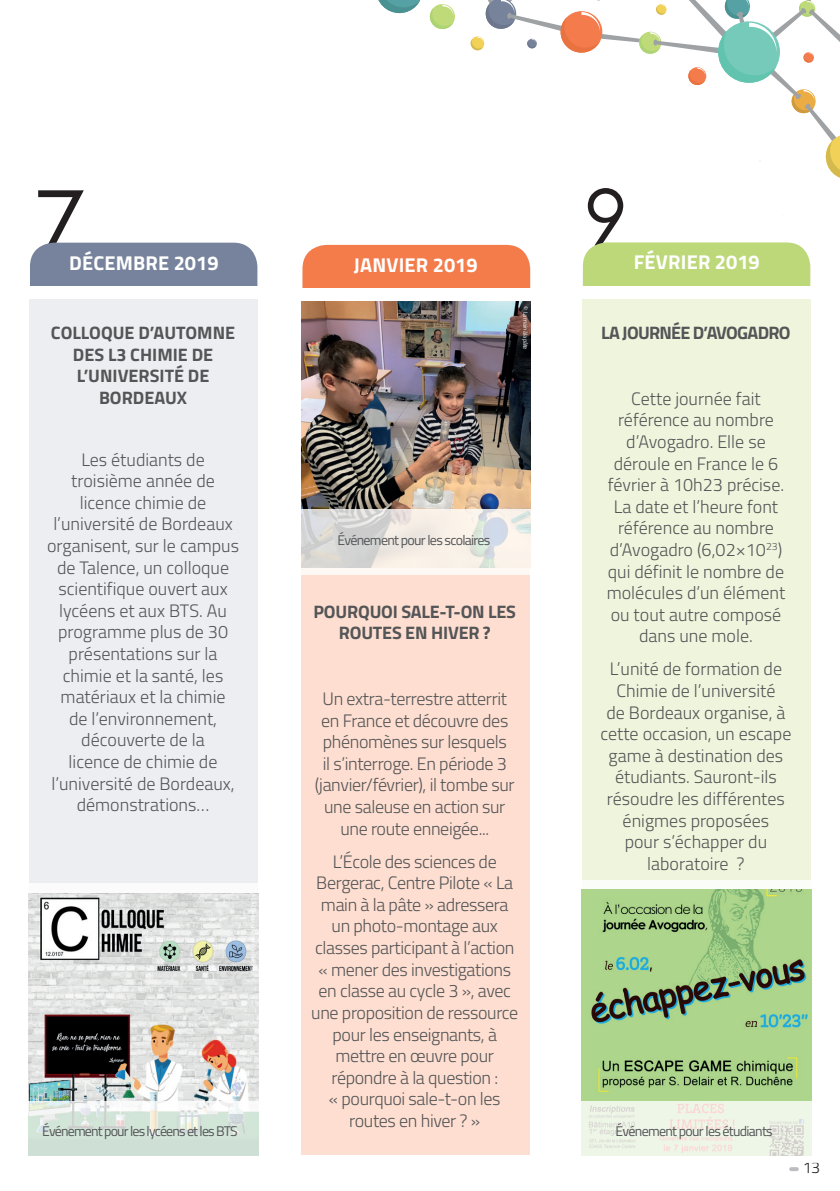
<style>
.page{position:relative;width:840px;height:1191px;background:#fff}
.page>*{position:absolute;margin:0;border:0;box-sizing:border-box;transform-origin:0 0}
.t1{font:100px "Century Gothic";color:#231f20}
.t2{font:80px "Century Gothic";color:#231f20}
.t3{font:700 20px "Titillium Web";letter-spacing:.01em;color:#fff}
.t4{font:300 18px/21.6px "Titillium Web";color:#545557;text-align:center}
.t5{font:300 18px/21.6px "Titillium Web";letter-spacing:-.02em;color:#545557;text-align:center}
.t6{font:700 18px/21.6px "Titillium Web";letter-spacing:-.005em;color:#545557;text-align:center}
.t7{font:700 18px "Titillium Web";letter-spacing:-.04em;color:#545557}
.t8{font:300 16px "Titillium Web";color:#231f20}
.t9{font:14px "Titillium Web";letter-spacing:-.055em;color:#545557}
.t10{font:6px "Titillium Web";letter-spacing:-.05em;color:#fff}
</style>
<div class="page">
<svg style="left:790px;top:1167px;width:6px;height:4px"></svg>
<div style="left:302px;top:245px;width:228px;height:72px;background:#f47c4b;border-radius:24px"></div>
<div style="left:272px;top:288px;width:272px;height:34px;background:#fff"></div>
<div style="left:301px;top:301px;width:229px;height:854px;background:#fdded0"></div>
<img style="left:301px;top:301px;width:229px;height:208px">
<svg style="left:301px;top:509px;width:230px;height:66px;background:#e9e6e1"></svg>
<div style="left:30px;top:243px;width:227px;height:72px;background:#77839c;border-radius:24px"></div>
<div style="left:12px;top:286px;width:259px;height:33px;background:#fff"></div>
<div style="left:29px;top:299px;width:228px;height:853px;background:#edeef1"></div>
<div style="left:12px;top:883px;width:254px;height:10px;background:#fff"></div>
<img style="left:29px;top:893px;width:229px;height:208px">
<svg style="left:28px;top:1101px;width:231px;height:55px;fill:#d2e5d8"></svg>
<div style="left:582px;top:242px;width:227px;height:73px;background:#bdd879;border-radius:24px"></div>
<div style="left:564px;top:286px;width:259px;height:33px;background:#fff"></div>
<div style="left:581px;top:299px;width:229px;height:853px;background:#eff5dd"></div>
<div style="left:564px;top:880px;width:254px;height:10px;background:#fbfdf8"></div>
<img style="left:581px;top:889px;width:229px;height:211px">
<svg style="left:581px;top:1100px;width:231px;height:56px;fill:#eef6e7"></svg>
<svg style="left:378px;top:0;width:43px;height:13px"></svg>
<svg style="left:429px;top:4px;width:25px;height:25px"></svg>
<svg style="left:429px;top:5px;width:24px;height:24px"></svg>
<svg style="left:470px;top:0;width:369px;height:178px"></svg>
<h1 class="t1" style="left:31px;top:156px;width:57px">7</h1>
<p class="t3" style="left:69px;top:247px;width:151px">DÉCEMBRE 2019</p>
<p class="t6" style="left:51px;top:321px;width:185px">COLLOQUE D’AUTOMNE<br>DES L3 CHIMIE DE<br>L’UNIVERSITÉ DE<br>BORDEAUX</p>
<p class="t4" style="left:47px;top:447px;width:193px">Les étudiants de troisième année de licence chimie de l’université de Bordeaux organisent, sur le campus de Talence, un colloque scientifique ouvert aux lycéens et aux BTS. Au programme plus de 30 présentations sur la chimie et la santé, les matériaux et la chimie<br>de l’environnement, découverte de la<br>licence de chimie de l’université de Bordeaux, démonstrations…</p>
<p class="t9" style="left:42px;top:1120px;width:197px">Événement pour les lycéens et les BTS</p>
<p class="t3" style="left:353px;top:250px;width:125px">JANVIER 2019</p>
<p class="t10" style="left:529px;top:306px;width:45px;rotate:90deg">© La main à la pâte</p>
<p class="t9" style="left:337px;top:529px;width:154px">Événement pour les scolaires</p>
<p class="t6" style="left:313px;top:599px;width:204px">POURQUOI SALE-T-ON LES<br>ROUTES EN HIVER ?</p>
<p class="t5" style="left:315px;top:687px;width:201px">Un extra-terrestre atterrit en France et découvre des phénomènes sur lesquels<br>il s’interroge. En période 3 (janvier/février), il tombe sur une saleuse en action sur une route enneigée...</p>
<p class="t5" style="left:311px;top:849px;width:208px">L’École des sciences de<br>Bergerac, Centre Pilote « La main à la pâte » adressera un photo-montage aux classes participant à l’action « mener des investigations en classe au cycle 3 », avec une proposition de ressource pour les enseignants, à mettre en œuvre pour répondre à la question :<br>« pourquoi sale‑t‑on les routes en hiver ? »</p>
<h2 class="t2" style="left:583px;top:162px;width:46px">9</h2>
<p class="t3" style="left:633px;top:247px;width:127px">FÉVRIER 2019</p>
<p class="t7" style="left:601px;top:319px;width:191px">LA JOURNÉE D’AVOGADRO</p>
<p class="t4" style="left:606px;top:387px;width:180px">Cette journée fait référence au nombre d’Avogadro. Elle se déroule en France le 6 février à 10h23 précise.<br>La date et l’heure font référence au nombre d’Avogadro (6,02×10<sup>23</sup>) qui définit le nombre de molécules d’un élément ou tout autre composé dans une mole.</p>
<p class="t4" style="left:600px;top:657px;width:192px">L’unité de formation de<br>Chimie de l’université<br>de Bordeaux organise, à cette occasion, un escape game à destination des étudiants. Sauront-ils résoudre les différentes énigmes proposées<br>pour s’échapper du laboratoire ?</p>
<p class="t9" style="left:615px;top:1120px;width:159px">Événement pour les étudiants</p>
<p class="t8" style="left:802px;top:1156px;width:19px">13</p>
</div>
